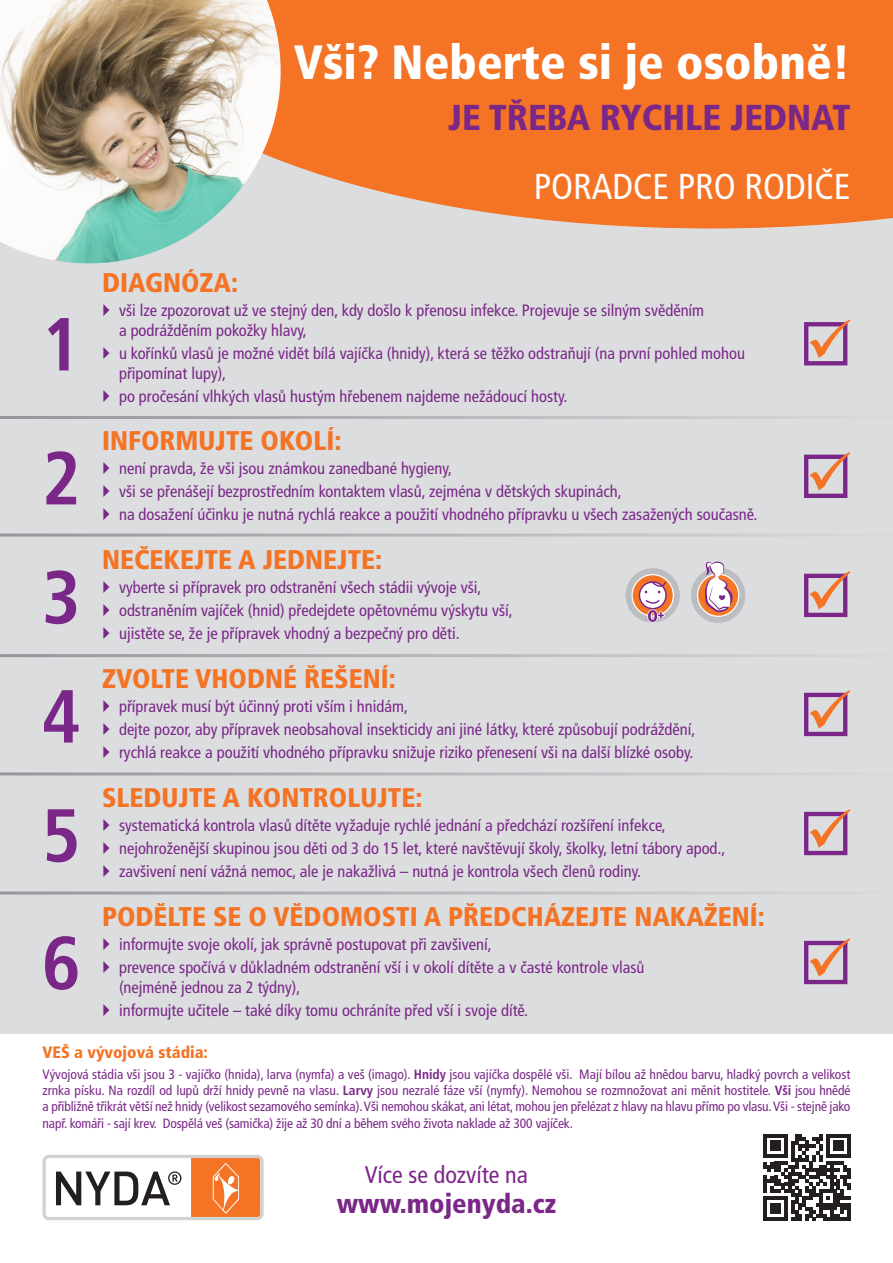
<style>
.page{position:relative;width:893px;height:1263px;background:#fff}
.page>*{position:absolute;margin:0;border:0;box-sizing:border-box;transform-origin:0 0}
.t1{font:700 condensed 75px "Frutiger CE";color:#7a2788}
.t2{font:900 condensed 48px "Frutiger CE";color:#fff}
.t3{font:900 condensed 36px "Frutiger CE";color:#7a2788}
.t4{font:condensed 36px "Frutiger CE";color:#fff}
.t5{font:900 condensed 27px "Frutiger CE";color:#f47325}
.t6{font:900 condensed 27px "Frutiger CE";color:#7a2788}
.t7{font:condensed 24px "Frutiger CE";color:#7a2788}
.text_bod{font:condensed 16.5px/19.8px "Frutiger CE";color:#7a2788}
.t8{font:900 condensed 16.5px "Frutiger CE";color:#f47325}
.t9{font:condensed 13.5px/16.2px "Frutiger CE";letter-spacing:-.01em;color:#7a2788;text-align:justify}
.s1{font-weight:700}
</style>
<div class="page">
<div style="left:0;top:89px;width:893px;height:944px;background:#dcdddf"></div>
<svg style="left:281px;top:0;width:612px;height:228px;background:#f27a32"></svg>
<svg style="left:43px;top:1155px;width:221px;height:65px"></svg>
<svg style="left:764px;top:1134px;width:87px;height:87px"></svg>
<img style="left:0;top:0;width:281px;height:263px">
<svg style="left:626px;top:568px;width:54px;height:55px"></svg>
<hr style="left:0;top:416px;width:893px;height:3px;background:#939598">
<hr style="left:0;top:533px;width:893px;height:3px;background:#939598">
<hr style="left:0;top:654px;width:893px;height:3px;background:#939598">
<hr style="left:0;top:772px;width:893px;height:3px;background:#939598">
<hr style="left:0;top:891px;width:893px;height:3px;background:#939598">
<svg style="left:691px;top:561px;width:54px;height:62px"></svg>
<p class="t2" style="left:294px;top:35px;width:558px">Vši? Neberte si je osobně!</p>
<p class="t3" style="left:448px;top:97px;width:404px">JE TŘEBA RYCHLE JEDNAT</p>
<p class="t4" style="left:534px;top:166px;width:318px">PORADCE PRO RODIČE</p>
<p class="t1" style="left:42px;top:302px;width:41px">1</p>
<p class="t1" style="left:42px;top:436px;width:41px">2</p>
<p class="t1" style="left:42px;top:555px;width:41px">3</p>
<p class="t1" style="left:42px;top:674px;width:41px">4</p>
<p class="t1" style="left:42px;top:793px;width:41px">5</p>
<p class="t1" style="left:42px;top:920px;width:41px">6</p>
<p class="t5" style="left:102px;top:268px;width:138px">DIAGNÓZA:</p>
<p class="text_bod" style="left:119px;top:301px;width:587px">vši lze zpozorovat už ve stejný den, kdy došlo k přenosu infekce. Projevuje se silným svěděním a podrážděním pokožky hlavy,</p>
<p class="text_bod" style="left:119px;top:344px;width:627px">u kořínků vlasů je možné vidět bílá vajíčka (hnidy), která se těžko odstraňují (na první pohled mohou připomínat lupy),</p>
<p class="text_bod" style="left:119px;top:387px;width:450px">po pročesání vlhkých vlasů hustým hřebenem najdeme nežádoucí hosty.</p>
<p class="t5" style="left:102px;top:425px;width:241px">INFORMUJTE OKOLÍ:</p>
<p class="text_bod" style="left:119px;top:458px;width:334px">není pravda, že vši jsou známkou zanedbané hygieny,</p>
<p class="text_bod" style="left:119px;top:482px;width:504px">vši se přenášejí bezprostředním kontaktem vlasů, zejména v dětských skupinách,</p>
<p class="text_bod" style="left:119px;top:505px;width:640px">na dosažení účinku je nutná rychlá reakce a použití vhodného přípravku u všech zasažených současně.</p>
<p class="t5" style="left:102px;top:544px;width:282px">NEČEKEJTE A JEDNEJTE:</p>
<p class="text_bod" style="left:119px;top:577px;width:364px">vyberte si přípravek pro odstranění všech stádii vývoje vši,</p>
<p class="text_bod" style="left:119px;top:601px;width:395px">odstraněním vajíček (hnid) předejdete opětovnému výskytu vší,</p>
<p class="text_bod" style="left:119px;top:624px;width:342px">ujistěte se, že je přípravek vhodný a bezpečný pro děti.</p>
<p class="t5" style="left:102px;top:663px;width:295px">ZVOLTE VHODNÉ ŘEŠENÍ:</p>
<p class="text_bod" style="left:119px;top:696px;width:290px">přípravek musí být účinný proti vším i hnidám,</p>
<p class="text_bod" style="left:119px;top:720px;width:578px">dejte pozor, aby přípravek neobsahoval insekticidy ani jiné látky, které způsobují podráždění,</p>
<p class="text_bod" style="left:119px;top:743px;width:576px">rychlá reakce a použití vhodného přípravku snižuje riziko přenesení vši na další blízké osoby.</p>
<p class="t5" style="left:102px;top:782px;width:322px">SLEDUJTE A KONTROLUJTE:</p>
<p class="text_bod" style="left:119px;top:816px;width:548px">systematická kontrola vlasů dítěte vyžaduje rychlé jednání a předchází rozšíření infekce,</p>
<p class="text_bod" style="left:119px;top:839px;width:608px">nejohroženější skupinou jsou děti od 3 do 15 let, které navštěvují školy, školky, letní tábory apod.,</p>
<p class="text_bod" style="left:119px;top:862px;width:524px">zavšivení není vážná nemoc, ale je nakažlivá – nutná je kontrola všech členů rodiny.</p>
<p class="t5" style="left:102px;top:901px;width:664px">PODĚLTE SE O VĚDOMOSTI A PŘEDCHÁZEJTE NAKAŽENÍ:</p>
<p class="text_bod" style="left:119px;top:935px;width:374px">informujte svoje okolí, jak správně postupovat při zavšivení,</p>
<p class="text_bod" style="left:119px;top:958px;width:527px">prevence spočívá v důkladném odstranění vší i v okolí dítěte a v časté kontrole vlasů (nejméně jednou za 2 týdny),</p>
<p class="text_bod" style="left:119px;top:1001px;width:411px">informujte učitele – také díky tomu ochráníte před vší i svoje dítě.</p>
<p class="t8" style="left:43px;top:1043px;width:167px">VEŠ a vývojová stádia:</p>
<p class="t9" style="left:43px;top:1066px;width:809px">Vývojová stádia vši jsou 3 - vajíčko (hnida), larva (nymfa) a veš (imago). <span class="s1">Hnidy</span> jsou vajíčka dospělé vši. Mají bílou až hnědou barvu, hladký povrch a velikost zrnka písku. Na rozdíl od lupů drží hnidy pevně na vlasu. <span class="s1">Larvy</span> jsou nezralé fáze vší (nymfy). Nemohou se rozmnožovat ani měnit hostitele. <span class="s1">Vši</span> jsou hnědé a přibližně třikrát větší než hnidy (velikost sezamového semínka). Vši nemohou skákat, ani létat, mohou jen přelézat z hlavy na hlavu přímo po vlasu. Vši - stejně jako např. komáři - sají krev. Dospělá veš (samička) žije až 30 dní a během svého života naklade až 300 vajíček.</p>
<p class="t7" style="left:365px;top:1160px;width:164px">Více se dozvíte na</p>
<p class="t6" style="left:337px;top:1188px;width:221px">www.mojenyda.cz</p>
</div>
